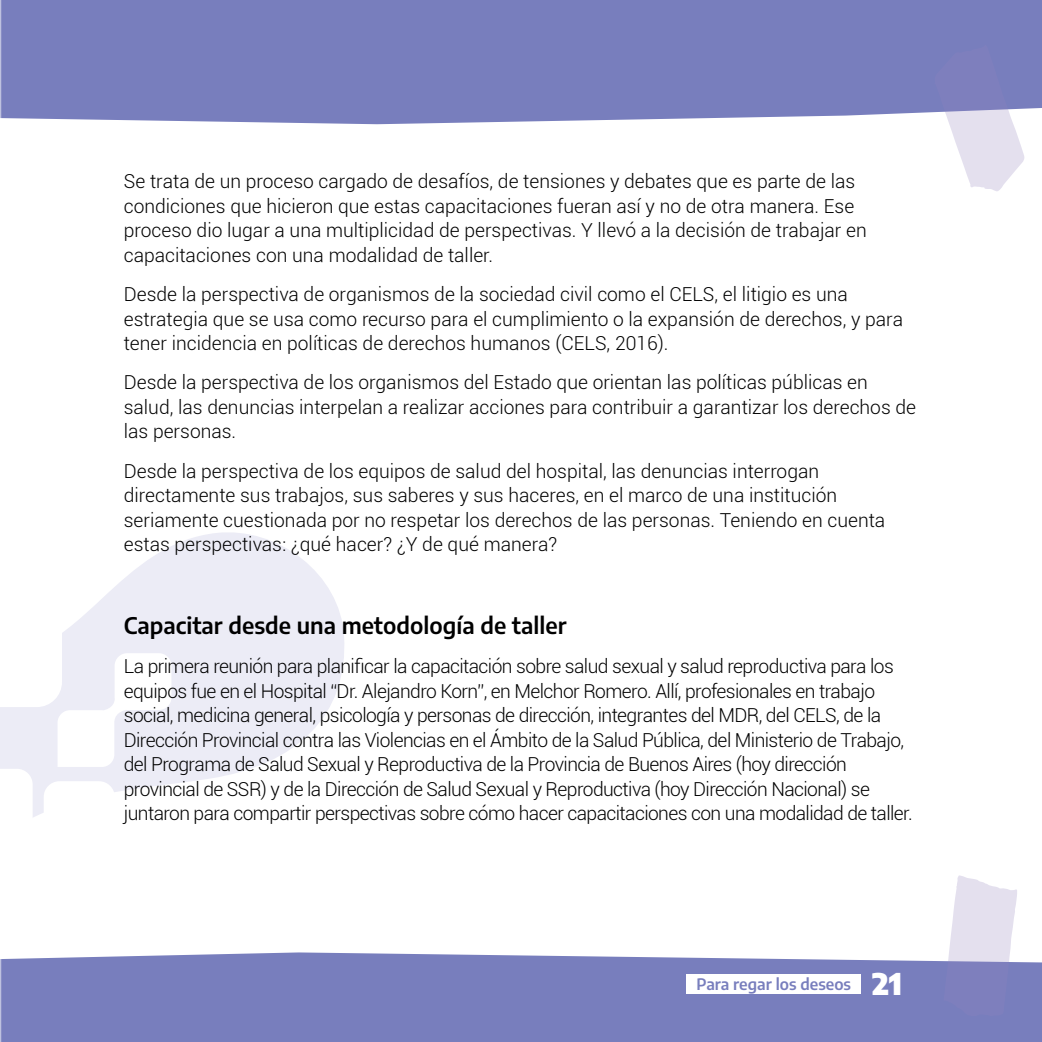
<style>
.page{position:relative;width:1042px;height:1042px;background:#fff}
.page>*{position:absolute;margin:0;border:0;box-sizing:border-box;transform-origin:0 0}
.t1{font:100 condensed 22.75px "Encode Sans";color:#000}
.t2{font:300 19.25px/24.5px "Roboto";color:#000}
.t3{font:300 19.25px/24.5px "Roboto";letter-spacing:-.03em;color:#000}
.t4{font:100 condensed 15.75px "Encode Sans";color:#787ebd}
.s1{font-size:29.75px;color:#fff}
</style>
<div class="page">
<div style="left:1px;top:0;width:1041px;height:124px;background:#787ebd"></div>
<div style="left:1px;top:952px;width:1041px;height:90px;background:#787ebd"></div>
<svg style="left:0;top:0;width:1px;height:118px"></svg>
<svg style="left:0;top:959px;width:1px;height:83px"></svg>
<div style="left:686px;top:974px;width:175px;height:19px;background:#fff"></div>
<svg style="left:934px;top:45px;width:90px;height:146px"></svg>
<svg style="left:943px;top:875px;width:74px;height:141px"></svg>
<svg style="left:108px;top:532px;width:236px;height:252px;fill:#ececf6"></svg>
<svg style="left:0;top:593px;width:171px;height:224px"></svg>
<p class="t2" style="left:124px;top:168px;width:744px">Se trata de un proceso cargado de desafíos, de tensiones y debates que es parte de las condiciones que hicieron que estas capacitaciones fueran así y no de otra manera. Ese proceso dio lugar a una multiplicidad de perspectivas. Y llevó a la decisión de trabajar en capacitaciones con una modalidad de taller.</p>
<p class="t2" style="left:124px;top:281px;width:781px">Desde la perspectiva de organismos de la sociedad civil como el CELS, el litigio es una estrategia que se usa como recurso para el cumplimiento o la expansión de derechos, y para tener incidencia en políticas de derechos humanos (CELS, 2016).</p>
<p class="t2" style="left:124px;top:370px;width:794px">Desde la perspectiva de los organismos del Estado que orientan las políticas públicas en salud, las denuncias interpelan a realizar acciones para contribuir a garantizar los derechos de las personas.</p>
<p class="t2" style="left:124px;top:458px;width:763px">Desde la perspectiva de los equipos de salud del hospital, las denuncias interrogan directamente sus trabajos, sus saberes y sus haceres, en el marco de una institución seriamente cuestionada por no respetar los derechos de las personas. Teniendo en cuenta estas perspectivas: ¿qué hacer? ¿Y de qué manera?</p>
<h2 class="t1" style="left:124px;top:609px;width:444px">Capacitar desde una metodología de taller</h2>
<p class="t3" style="left:124px;top:653px;width:790px">La primera reunión para planificar la capacitación sobre salud sexual y salud reproductiva para los equipos fue en el Hospital “Dr. Alejandro Korn”, en Melchor Romero. Allí, profesionales en trabajo social, medicina general, psicología y personas de dirección, integrantes del MDR, del CELS, de la Dirección Provincial contra las Violencias en el Ámbito de la Salud Pública, del Ministerio de Trabajo, del Programa de Salud Sexual y Reproductiva de la Provincia de Buenos Aires (hoy dirección provincial de SSR) y de la Dirección de Salud Sexual y Reproductiva (hoy Dirección Nacional) se juntaron para compartir perspectivas sobre cómo hacer capacitaciones con una modalidad de taller.</p>
<p class="t4" style="left:696px;top:973px;width:207px">Para regar los deseos <span class="s1">21</span></p>
</div>
